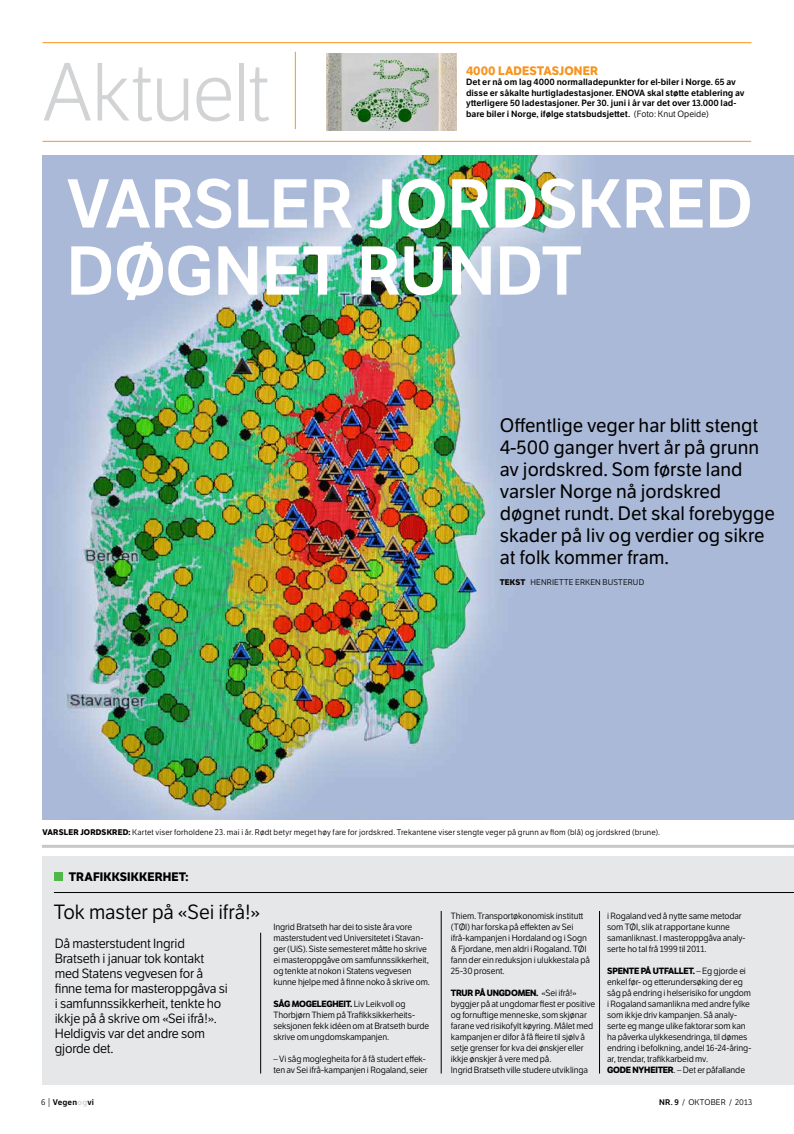
<style>
.page{position:relative;width:794px;height:1134px;background:#fff}
.page>*{position:absolute;margin:0;border:0;box-sizing:border-box;transform-origin:0 0}
.t1{font:300 80px "LFT Etica";color:#d1d3d4}
.t2{font:600 67.1px "LFT Etica";letter-spacing:-.01em;color:#fff}
.t3{font:20px "LFT Etica";letter-spacing:-.005em;color:#000}
.t4{font:19px/22px "LFT Etica";color:#000}
.t5{font:13px/15px "LFT Etica";letter-spacing:-.015em;color:#000}
.t6{font:700 12px "LFT Etica";letter-spacing:.005em;color:#f7941e}
.t7{font:700 12px "LFT Etica";letter-spacing:.015em;color:#000}
.t8{font:8.8px/11px "LFT Etica";letter-spacing:-.01em;color:#000}
.t9{font:600 8.8px/10.6px "LFT Etica";color:#000}
.t10{font:8px "LFT Etica";letter-spacing:.015em;color:#000}
.t11{font:700 8px "LFT Etica";letter-spacing:.02em;color:#000}
.t12{font:600 8px "LFT Etica";letter-spacing:.02em;color:#000}
.s1{font-weight:400}
.s2{font-weight:700}
.s3{font-weight:400;font-size:9.6px}
.s4{color:#d1d3d4}
.s5{font-weight:600}
</style>
<div class="page">
<div style="left:43px;top:856px;width:751px;height:228px;background:#e6e7e8"></div>
<img style="left:43px;top:156px;width:751px;height:663px">
<hr style="left:295px;top:52px;width:1px;height:77px;background:#f7941e">
<img style="left:327px;top:54px;width:129px;height:77px">
<hr style="left:43px;top:42px;width:708px;height:1px;background:#f7941e">
<hr style="left:43px;top:141px;width:708px;height:1px;background:#f7941e">
<hr style="left:260px;top:933px;width:1px;height:140px;background:#000">
<hr style="left:441px;top:911px;width:1px;height:162px;background:#000">
<div style="left:54px;top:872px;width:9px;height:9px;background:#50b848"></div>
<hr style="left:54px;top:892px;width:740px;height:1px;background:#000">
<hr style="left:599px;top:911px;width:1px;height:162px;background:#000">
<hr style="left:42px;top:845px;width:752px;height:3px;background:#c7c8ca">
<h1 class="t1" style="left:42px;top:47px;width:230px">Aktuelt</h1>
<h3 class="t6" style="left:466px;top:63px;width:125px">4000 LADESTASJONER</h3>
<p class="t9" style="left:466px;top:77px;width:280px">Det er nå om lag 4000 normalladepunkter for el-biler i Norge. 65 av disse er såkalte hurtigladestasjoner. ENOVA skal støtte etablering av ytterligere 50 ladestasjoner. Per 30. juni i år var det over 13.000 lad-</p>
<p class="t9" style="left:466px;top:108px;width:244px">bare biler i Norge, ifølge statsbudsjettet. <span class="s1">(Foto: Knut Opeide)</span></p>
<h2 class="t2" style="left:67px;top:163px;width:467px">Varsler jordsk</h2>
<h2 class="t2" style="left:622px;top:163px;width:85px">red</h2>
<h2 class="t2" style="left:66px;top:230px;width:517px">døgnet rundt</h2>
<h3 class="t4" style="left:500px;top:415px;width:277px">Offentlige veger har blitt stengt<br>4-500 ganger hvert år på grunn av jordskred. Som første land varsler Norge nå jordskred døgnet rundt. Det skal forebygge skader på liv og verdier og sikre at folk kommer fram.</h3>
<p class="t11" style="left:500px;top:577px;width:17px">TEKST</p>
<p class="t10" style="left:530px;top:577px;width:115px">HENRIETTE ERKEN BUSTERUD</p>
<p class="t11" style="left:43px;top:827px;width:28px">VARSLER</p>
<p class="t11" style="left:80px;top:827px;width:39px">JORDSKRED</p>
<p class="t10" style="left:129px;top:827px;width:533px"><span class="s2">:</span> Kartet viser forholdene 23. mai i år. Rødt betyr meget høy fare for jordskred. Trekantene viser stengte veger på grunn av flom (blå) og jordskred (brune).</p>
<h3 class="t7" style="left:69px;top:869px;width:44px">TRAFIKKS</h3>
<h3 class="t7" style="left:127px;top:869px;width:63px">IKKERHET:</h3>
<h3 class="t3" style="left:54px;top:900px;width:208px">Tok master på «Sei ifrå!»</h3>
<h3 class="t5" style="left:55px;top:936px;width:174px">Då masterstudent Ingrid<br>Bratseth i januar tok kontakt med Statens vegvesen for å finne tema for masteroppgåva si i samfunnssikkerheit, tenkte ho ikkje på å skrive om «Sei ifrå!».<br>Heldigvis var det andre som gjorde det.</h3>
<p class="t8" style="left:273px;top:922px;width:158px">Ingrid Bratseth har dei to siste åra vore masterstudent ved Universitetet i Stavan&shy;ger (UiS). Siste semesteret måtte ho skrive ei masteroppgåve om samfunnssikkerheit, og tenkte at nokon i Statens vegvesen kunne hjelpe med å finne noko å skrive om.</p>
<p class="t8" style="left:273px;top:999px;width:157px"><span class="s2">SÅG MOGELEGHEIT.</span> Liv Leikvoll og Thorbjørn Thiem på Trafikksikkerheits&shy;seksjonen fekk idéen om at Bratseth burde skrive om ungdomskampanjen.</p>
<p class="t8" style="left:273px;top:1054px;width:156px">– Vi såg moglegheita for å få studert effek&shy;ten av Sei ifrå-kampanjen i Rogaland, seier</p>
<p class="t8" style="left:451px;top:911px;width:141px">Thiem. Transportøkonomisk institutt (TØI) har forska på effekten av Sei ifrå-kampanjen i Hordaland og i Sogn &amp; Fjordane, men aldri i Rogaland. TØI fann der ein reduksjon i ulukkestala på 25-30 prosent.</p>
<p class="t8" style="left:451px;top:988px;width:146px"><span class="s2">TRUR PÅ UNGDOMEN.</span> «Sei ifrå!» byggjer på at ungdomar flest er positive og fornuftige menneske, som skjønar farane ved risikofylt køyring. Målet med kampanjen er difor å få fleire til sjølv å setje grenser for kva dei ønskjer eller ikkje ønskjer å vere med på.<br>Ingrid Bratseth ville studere utviklinga</p>
<p class="t8" style="left:607px;top:911px;width:140px">i Rogaland ved å nytte same metodar som TØI, slik at rapportane kunne samanliknast. I masteroppgåva analy&shy;serte ho tal frå 1999 til 2011.</p>
<p class="t8" style="left:607px;top:966px;width:146px"><span class="s2">SPENTE PÅ UTFALLET.</span> – Eg gjorde ei enkel før- og etterundersøking der eg såg på endring i helserisiko for ungdom i Rogaland samanlikna med andre fylke som ikkje driv kampanjen. Så analy&shy;serte eg mange ulike faktorar som kan ha påverka ulykkesendringa, til dømes endring i befolkning, andel 16-24-åring&shy;ar, trendar, trafikkarbeid mv.<br><span class="s2">GODE NYHEITER</span>. – Det er påfallande</p>
<p class="t12" style="left:41px;top:1097px;width:55px"><span class="s1">6</span> <span class="s3">|</span> Vegen<span class="s4">og</span>vi</p>
<p class="t10" style="left:659px;top:1097px;width:36px"><span class="s5">nr. 9</span> / oktober</p>
<p class="t10" style="left:729px;top:1097px;width:25px">/ 2013</p>
</div>
